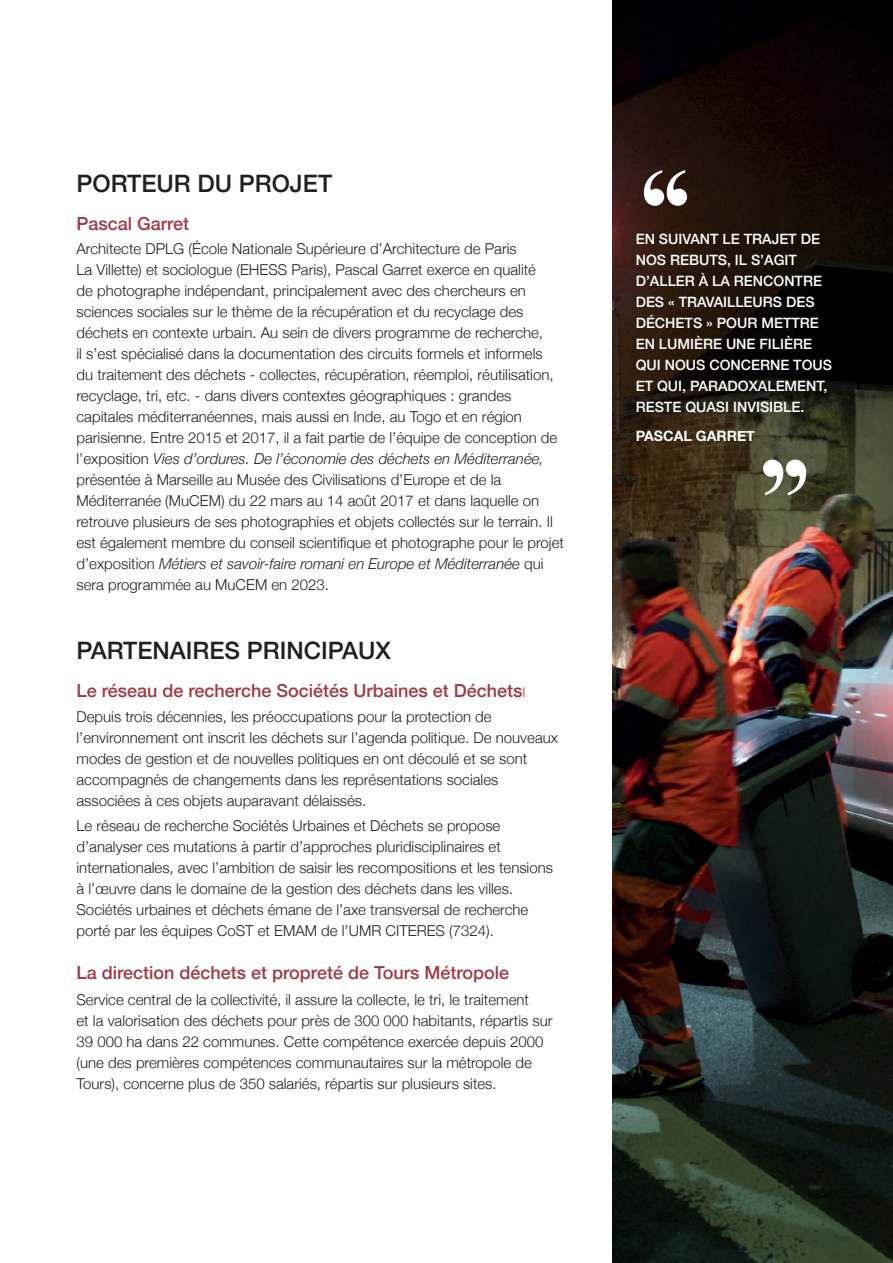
<style>
.page{position:relative;width:893px;height:1263px;background:#fff}
.page>*{position:absolute;margin:0;border:0;box-sizing:border-box;transform-origin:0 0}
.t1{font:700 109.8px "Times New Roman";color:#fff}
.t2{font:500 24px "Helvetica Neue";color:#231f20}
.t3{font:500 18px "Helvetica Neue";color:#a03a45}
.t4{font:300 15px/21px "Helvetica Neue";color:#231f20}
.t5{font:500 14.25px/21px "Helvetica Neue";color:#fff}
.t6{font:700 14.25px "Helvetica Neue";color:#fff}
.s1{font-style:italic}
.s2{font-weight:300;font-size:13.5px}
</style>
<div class="page">
<img style="left:612px;top:0;width:281px;height:1263px">
<h2 class="t2" style="left:77px;top:165px;width:257px">PORTEUR DU PROJET</h2>
<p class="t3" style="left:77px;top:209px;width:114px">Pascal Garret</p>
<p class="t4" style="left:77px;top:237px;width:489px">Architecte DPLG (École Nationale Supérieure d’Architecture de Paris<br>La Villette) et sociologue (EHESS Paris), Pascal Garret exerce en qualité<br>de photographe indépendant, principalement avec des chercheurs en sciences sociales sur le thème de la récupération et du recyclage des déchets en contexte urbain. Au sein de divers programme de recherche,<br>il s’est spécialisé dans la documentation des circuits formels et informels<br>du traitement des déchets - collectes, récupération, réemploi, réutilisation, recyclage, tri, etc. - dans divers contextes géographiques : grandes capitales méditerranéennes, mais aussi en Inde, au Togo et en région parisienne. Entre 2015 et 2017, il a fait partie de l’équipe de conception de l’exposition <span class="s1">Vies d’ordures. De l’économie des déchets en Méditerranée, </span>présentée à Marseille au Musée des Civilisations d’Europe et de la Méditerranée (MuCEM) du 22 mars au 14 août 2017 et dans laquelle on retrouve plusieurs de ses photographies et objets collectés sur le terrain. Il est également membre du conseil scientifique et photographe pour le projet d’exposition <span class="s1">Métiers et savoir-faire romani en Europe et Méditerranée</span> qui sera programmée au MuCEM en 2023.</p>
<h2 class="t2" style="left:77px;top:632px;width:316px">PARTENAIRES PRINCIPAUX</h2>
<p class="t3" style="left:77px;top:676px;width:450px">Le réseau de recherche Sociétés Urbaines et Déchets<span class="s2">I</span></p>
<p class="t4" style="left:77px;top:705px;width:483px">Depuis trois décennies, les préoccupations pour la protection de l’environnement ont inscrit les déchets sur l’agenda politique. De nouveaux modes de gestion et de nouvelles politiques en ont découlé et se sont accompagnés de changements dans les représentations sociales associées à ces objets auparavant délaissés.</p>
<p class="t4" style="left:77px;top:814px;width:478px">Le réseau de recherche Sociétés Urbaines et Déchets se propose d’analyser ces mutations à partir d’approches pluridisciplinaires et internationales, avec l’ambition de saisir les recompositions et les tensions à l’œuvre dans le domaine de la gestion des déchets dans les villes.<br>Sociétés urbaines et déchets émane de l’axe transversal de recherche porté par les équipes CoST et EMAM de l’UMR CITERES (7324).</p>
<p class="t3" style="left:77px;top:958px;width:434px">La direction déchets et propreté de Tours Métropole</p>
<p class="t4" style="left:77px;top:988px;width:477px">Service central de la collectivité, il assure la collecte, le tri, le traitement<br>et la valorisation des déchets pour près de 300 000 habitants, répartis sur 39 000 ha dans 22 communes. Cette compétence exercée depuis 2000 (une des premières compétences communautaires sur la métropole de Tours), concerne plus de 350 salariés, répartis sur plusieurs sites.</p>
<h1 class="t1" style="left:636px;top:132px;width:61px">‘‘</h1>
<p class="t5" style="left:636px;top:228px;width:198px">EN SUIVANT LE TRAJET DE<br>NOS REBUTS, IL S’AGIT<br>D’ALLER À LA RENCONTRE<br>DES « TRAVAILLEURS DES<br>DÉCHETS » POUR METTRE<br>EN LUMIÈRE UNE FILIÈRE<br>QUI NOUS CONCERNE TOUS<br>ET QUI, PARADOXALEMENT,<br>RESTE QUASI INVISIBLE.</p>
<p class="t6" style="left:636px;top:425px;width:121px">PASCAL GARRET</p>
<h1 class="t1" style="left:814px;top:534px;width:61px;rotate:-180deg">‘‘</h1>
</div>
